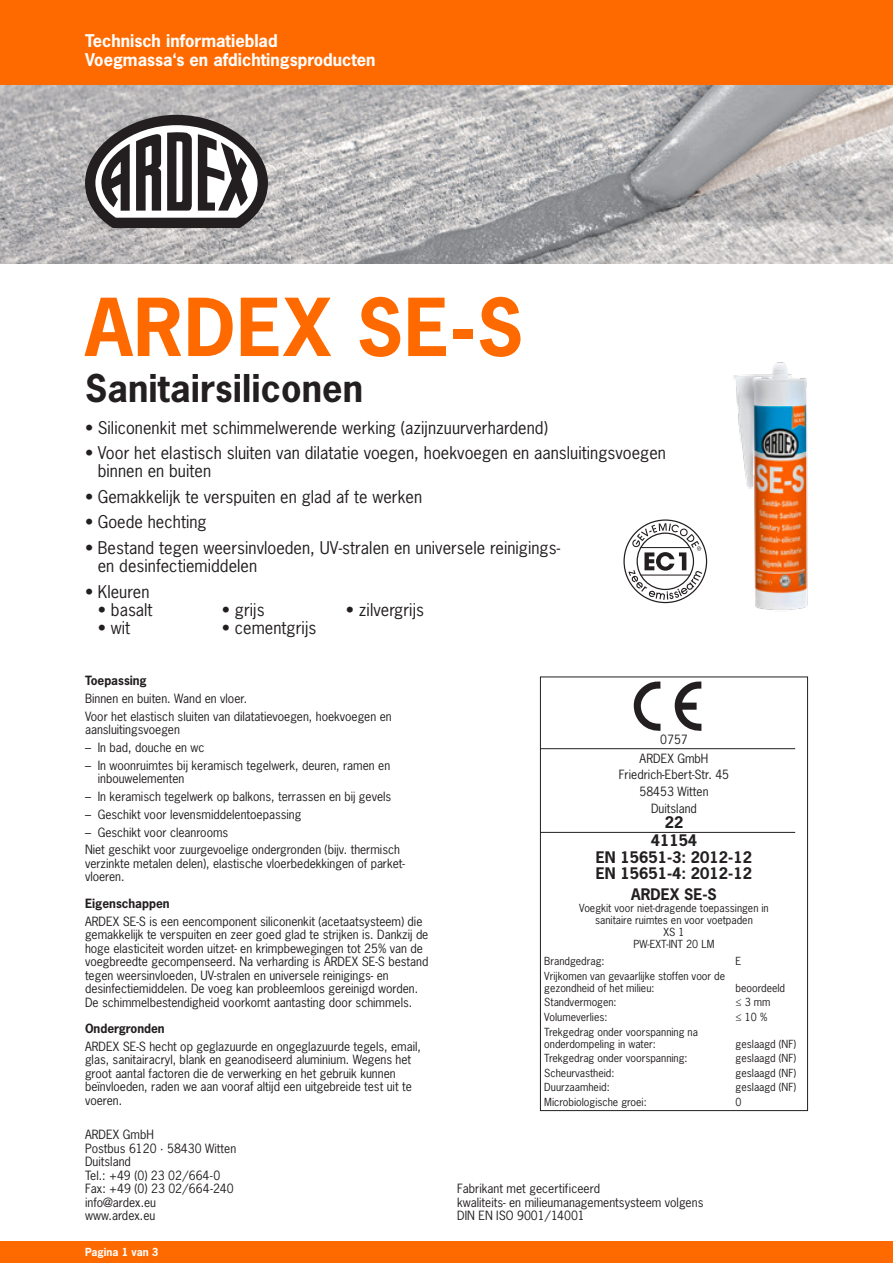
<style>
.page{position:relative;width:893px;height:1263px;background:#fff}
.page>*{position:absolute;margin:0;border:0;box-sizing:border-box;transform-origin:0 0}
.t1{font:700 75px "News Gothic Std";letter-spacing:.015em;color:#ff6a00}
.t2{font:700 36px "News Gothic Std";letter-spacing:.005em;color:#231f20}
.t3{font:16.5px/18px "News Gothic Std";letter-spacing:.005em;color:#231f20}
.t4{font:700 16.5px/19.5px "News Gothic Std";color:#fff}
.t5{font:700 15px/18px "News Gothic Std";color:#231f20;text-align:center}
.t6{font:12px/13.5px "News Gothic Std";color:#231f20}
.t7{font:700 12px "News Gothic Std";color:#231f20}
.t8{font:10.5px/12px "News Gothic Std";color:#231f20}
.t9{font:700 10.5px "News Gothic Std";color:#fff}
</style>
<div class="page">
<div style="left:0;top:0;width:893px;height:85px;background:#ff6a00"></div>
<div style="left:0;top:1242px;width:893px;height:21px;background:#ff6a00"></div>
<img style="left:0;top:85px;width:893px;height:179px">
<svg style="left:85px;top:115px;width:183px;height:113px"></svg>
<img style="left:733px;top:362px;width:75px;height:248px">
<svg style="left:624px;top:520px;width:83px;height:82px"></svg>
<svg style="left:628px;top:523px;width:74px;height:77px"></svg>
<hr style="left:641px;top:547px;width:49px;height:1px;background:#231f20">
<hr style="left:641px;top:574px;width:49px;height:2px;background:#231f20">
<div style="left:540px;top:676px;width:268px;height:435px;border:1px solid #231f20"></div>
<hr style="left:540px;top:748px;width:255px;height:1px;background:#231f20">
<hr style="left:540px;top:832px;width:255px;height:1px;background:#231f20">
<svg style="left:634px;top:681px;width:26px;height:50px"></svg>
<svg style="left:675px;top:681px;width:26px;height:50px"></svg>
<h3 class="t4" style="left:85px;top:31px;width:292px">Technisch informatieblad<br>Voegmassa‘s en afdichtingsproducten</h3>
<h1 class="t1" style="left:85px;top:278px;width:440px">ARDEX SE-S</h1>
<h2 class="t2" style="left:85px;top:365px;width:280px">Sanitairsiliconen</h2>
<h3 class="t3" style="left:85px;top:418px;width:464px">• Siliconenkit met schimmelwerende werking (azijnzuurverhardend)</h3>
<h3 class="t3" style="left:98px;top:444px;width:570px;text-indent:-13px">• Voor het elastisch sluiten van dilatatie voegen, hoekvoegen en aansluitingsvoegen binnen en buiten</h3>
<h3 class="t3" style="left:85px;top:487px;width:339px">• Gemakkelijk te verspuiten en glad af te werken</h3>
<h3 class="t3" style="left:85px;top:513px;width:123px">• Goede hechting</h3>
<h3 class="t3" style="left:98px;top:538px;width:464px;text-indent:-13px">• Bestand tegen weersinvloeden, UV-stralen en universele reinigings&shy;en desinfectiemiddelen</h3>
<h3 class="t3" style="left:85px;top:582px;width:66px">• Kleuren</h3>
<h3 class="t3" style="left:98px;top:600px;width:56px">• basalt</h3>
<h3 class="t3" style="left:98px;top:618px;width:34px">• wit</h3>
<h3 class="t3" style="left:222px;top:600px;width:44px">• grijs</h3>
<h3 class="t3" style="left:222px;top:618px;width:96px">• cementgrijs</h3>
<h3 class="t3" style="left:346px;top:600px;width:80px">• zilvergrijs</h3>
<p class="t7" style="left:85px;top:673px;width:63px">Toepassing</p>
<p class="t6" style="left:85px;top:690px;width:308px;line-height:17.7px">Binnen en buiten. Wand en vloer.<br>Voor het elastisch sluiten van dilatatievoegen, hoekvoegen en</p>
<p class="t6" style="left:85px;top:723px;width:96px">aansluitingsvoegen</p>
<p class="t6" style="left:85px;top:741px;width:121px">– In bad, douche en wc</p>
<p class="t6" style="left:98px;top:759px;width:294px;text-indent:-13px">– In woonruimtes bij keramisch tegelwerk, deuren, ramen en inbouwelementen</p>
<p class="t6" style="left:85px;top:790px;width:308px">– In keramisch tegelwerk op balkons, terrassen en bij gevels</p>
<p class="t6" style="left:85px;top:808px;width:218px">– Geschikt voor levensmiddelentoepassing</p>
<p class="t6" style="left:85px;top:823px;width:316px;line-height:17.7px">– Geschikt voor cleanrooms<br>Niet geschikt voor zuurgevoelige ondergronden (bijv. thermisch</p>
<p class="t6" style="left:85px;top:857px;width:321px">verzinkte metalen delen), elastische vloerbedekkingen of parket&shy;vloeren.</p>
<p class="t7" style="left:85px;top:895px;width:86px">Eigenschappen</p>
<p class="t6" style="left:85px;top:914px;width:345px">ARDEX SE-S is een eencomponent siliconenkit (acetaatsysteem) die gemakkelijk te verspuiten en zeer goed glad te strijken is. Dankzij de hoge elasticiteit worden uitzet- en krimpbewegingen tot 25% van de voegbreedte gecompenseerd. Na verharding is ARDEX SE-S bestand tegen weersinvloeden, UV-stralen en universele reinigings- en desinfectiemiddelen. De voeg kan probleemloos gereinigd worden.<br>De schimmelbestendigheid voorkomt aantasting door schimmels.</p>
<p class="t7" style="left:85px;top:1020px;width:81px">Ondergronden</p>
<p class="t6" style="left:85px;top:1039px;width:337px">ARDEX SE-S hecht op geglazuurde en ongeglazuurde tegels, email, glas, sanitairacryl, blank en geanodiseerd aluminium. Wegens het groot aantal factoren die de verwerking en het gebruik kunnen beïnvloeden, raden we aan vooraf altijd een uitgebreide test uit te voeren.</p>
<p class="t6" style="left:85px;top:1128px;width:153px">ARDEX GmbH<br>Postbus 6120 · 58430 Witten<br>Duitsland<br>Tel.: +49 (0) 23 02/664-0<br>Fax: +49 (0) 23 02/664-240 info@ardex.eu<br>www.ardex.eu</p>
<p class="t9" style="left:85px;top:1245px;width:75px">Pagina 1 van 3</p>
<p class="t6" style="left:640px;top:730px;width:70px;line-height:18.6px;text-align:center">0757<br>ARDEX GmbH</p>
<p class="t6" style="left:619px;top:767px;width:112px;line-height:16.5px;text-align:center">Friedrich-Ebert-Str. 45<br>58453 Witten<br>Duitsland</p>
<p class="t5" style="left:651px;top:813px;width:48px">22<br>41154</p>
<p class="t5" style="left:596px;top:849px;width:158px;line-height:16.5px;text-align:left">EN 15651-3: 2012-12<br>EN 15651-4: 2012-12</p>
<p class="t5" style="left:631px;top:885px;width:87px">ARDEX SE-S</p>
<p class="t8" style="left:579px;top:902px;width:191px;text-align:center">Voegkit voor niet-dragende toepassingen in sanitaire ruimtes en voor voetpaden<br>XS 1<br>PW-EXT-INT 20 LM</p>
<p class="t8" style="left:544px;top:955px;width:62px">Brandgedrag:</p>
<p class="t8" style="left:736px;top:955px;width:7px">E</p>
<p class="t8" style="left:544px;top:970px;width:182px">Vrijkomen van gevaarlijke stoffen voor de gezondheid of het milieu:</p>
<p class="t8" style="left:736px;top:982px;width:51px">beoordeeld</p>
<p class="t8" style="left:544px;top:996px;width:74px">Standvermogen:</p>
<p class="t8" style="left:736px;top:996px;width:36px">≤ 3 mm</p>
<p class="t8" style="left:544px;top:1011px;width:65px">Volumeverlies:</p>
<p class="t8" style="left:736px;top:1011px;width:33px">≤ 10 %</p>
<p class="t8" style="left:544px;top:1025px;width:155px">Trekgedrag onder voorspanning na onderdompeling in water:</p>
<p class="t8" style="left:736px;top:1037px;width:62px">geslaagd (NF)</p>
<p class="t8" style="left:544px;top:1052px;width:145px">Trekgedrag onder voorspanning:</p>
<p class="t8" style="left:736px;top:1052px;width:62px">geslaagd (NF)</p>
<p class="t8" style="left:544px;top:1066px;width:72px">Scheurvastheid:</p>
<p class="t8" style="left:736px;top:1066px;width:62px">geslaagd (NF)</p>
<p class="t8" style="left:544px;top:1081px;width:67px">Duurzaamheid:</p>
<p class="t8" style="left:736px;top:1081px;width:62px">geslaagd (NF)</p>
<p class="t8" style="left:544px;top:1096px;width:104px">Microbiologische groei:</p>
<p class="t8" style="left:736px;top:1096px;width:8px">0</p>
<p class="t6" style="left:457px;top:1182px;width:248px">Fabrikant met gecertificeerd<br>kwaliteits- en milieumanagementsysteem volgens<br>DIN EN ISO 9001/14001</p>
</div>
